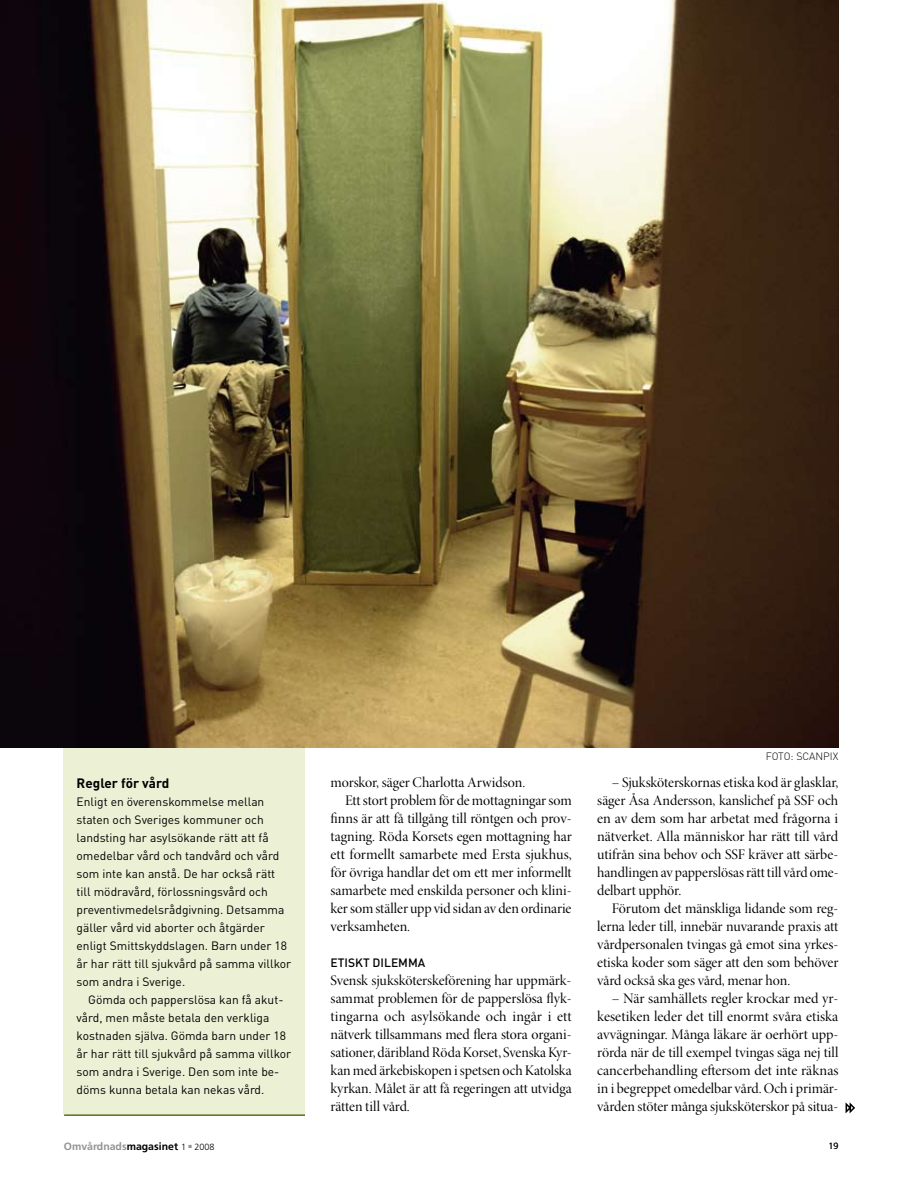
<style>
.page{position:relative;width:915px;height:1191px;background:#fff}
.page>*{position:absolute;margin:0;border:0;box-sizing:border-box;transform-origin:0 0}
.t1{font:14.7px/18px "Minion Pro Disp";letter-spacing:-.005em;color:#000;text-align:justify}
.t2{font:700 13.5px "DIN";color:#000}
.t3{font:12px/18px "DIN";color:#000}
.t4{font:500 12px "DIN";color:#000}
.t5{font:700 10.5px "Frutiger LT Std";color:#939393}
.t6{font:300 10.5px "DIN";color:#000}
.t7{font:300 9px "Frutiger LT Std";color:#000}
.s1{color:#000}
.s2{font-weight:300;font-size:9px;color:#000}
</style>
<div class="page">
<div style="left:64px;top:740px;width:241px;height:374px;background:#ecf0d4"></div>
<img style="left:0;top:0;width:838px;height:747px">
<svg style="left:845px;top:1102px;width:10px;height:12px"></svg>
<hr style="left:64px;top:1114px;width:241px;height:2px;background:#567121">
<p class="t2" style="left:77px;top:774px;width:94px">Regler för vård</p>
<p class="t3" style="left:77px;top:792px;width:216px">Enligt en överenskommelse mellan staten och Sveriges kommuner och landsting har asylsökande rätt att få omedelbar vård och tandvård och vård som inte kan anstå. De har också rätt till mödravård, förlossningsvård och preventivmedelsrådgivning. Detsamma gäller vård vid aborter och åtgärder enligt Smittskyddslagen. Barn under 18 år har rätt till sjukvård på samma villkor som andra i Sverige.</p>
<p class="t3" style="left:77px;top:990px;width:216px;text-indent:12px">Gömda och papperslösa kan få akut&shy;vård, men måste betala den verkliga kostnaden själva. Gömda barn under 18 år har rätt till sjukvård på samma villkor som andra i Sverige. Den som inte be&shy;döms kunna betala kan nekas vård.</p>
<p class="t1" style="left:330px;top:774px;width:196px">morskor, säger Charlotta Arwidson.</p>
<p class="t1" style="left:345px;top:792px;width:228px">Ett stort problem för de mottagningar som</p>
<p class="t1" style="left:330px;top:810px;width:242px">finns är att få tillgång till röntgen och prov-</p>
<p class="t1" style="left:330px;top:828px;width:243px">tagning. Röda Korsets egen mottagning har</p>
<p class="t1" style="left:330px;top:846px;width:243px">ett formellt samarbete med Ersta sjukhus,</p>
<p class="t1" style="left:330px;top:864px;width:242px">för övriga handlar det om ett mer informellt</p>
<p class="t1" style="left:330px;top:882px;width:242px">samarbete med enskilda personer och klini-</p>
<p class="t1" style="left:330px;top:900px;width:242px">ker som ställer upp vid sidan av den ordinarie</p>
<p class="t1" style="left:330px;top:918px;width:81px">verksamheten.</p>
<p class="t4" style="left:330px;top:955px;width:96px">ETISKT DILEMMA</p>
<p class="t1" style="left:330px;top:972px;width:243px;text-align:left">Svensk sjuksköterskeförening har uppmärk&shy;sammat problemen för de papperslösa flyk&shy;tingarna och asylsökande och ingår i ett nätverk tillsammans med flera stora organi&shy;sationer, däribland Röda Korset, Svenska Kyr&shy;kan med ärkebiskopen i spetsen och Katolska kyrkan. Målet är att få regeringen att utvidga rätten till vård.</p>
<p class="t6" style="left:765px;top:749px;width:74px">FOTO: SCANPIX</p>
<p class="t1" style="left:597px;top:774px;width:243px;text-indent:15px">– Sjuksköterskornas etiska kod är glasklar, säger Åsa Andersson, kanslichef på SSF och en av dem som har arbetat med frågorna i nätverket. Alla människor har rätt till vård utifrån sina behov och SSF kräver att särbe&shy;handlingen av papperslösas rätt till vård ome&shy;delbart upphör.</p>
<p class="t1" style="left:597px;top:900px;width:242px;text-indent:15px">Förutom det mänskliga lidande som reg&shy;lerna leder till, innebär nuvarande praxis att vårdpersonalen tvingas gå emot sina yrkes&shy;etiska koder som säger att den som behöver vård också ska ges vård, menar hon.</p>
<p class="t1" style="left:597px;top:990px;width:243px;text-indent:15px">– När samhällets regler krockar med yr&shy;kesetiken leder det till enormt svåra etiska avvägningar. Många läkare är oerhört upp&shy;rörda när de till exempel tvingas säga nej till cancerbehandling eftersom det inte räknas in i begreppet omedelbar vård. Och i primär&shy;vården stöter många sjuksköterskor på situa-</p>
<p class="t5" style="left:64px;top:1140px;width:152px">Omvårdnads<span class="s1">magasinet</span> <span class="s2">1</span> ■ <span class="s2">2008</span></p>
<p class="t7" style="left:828px;top:1140px;width:12px">19</p>
</div>
